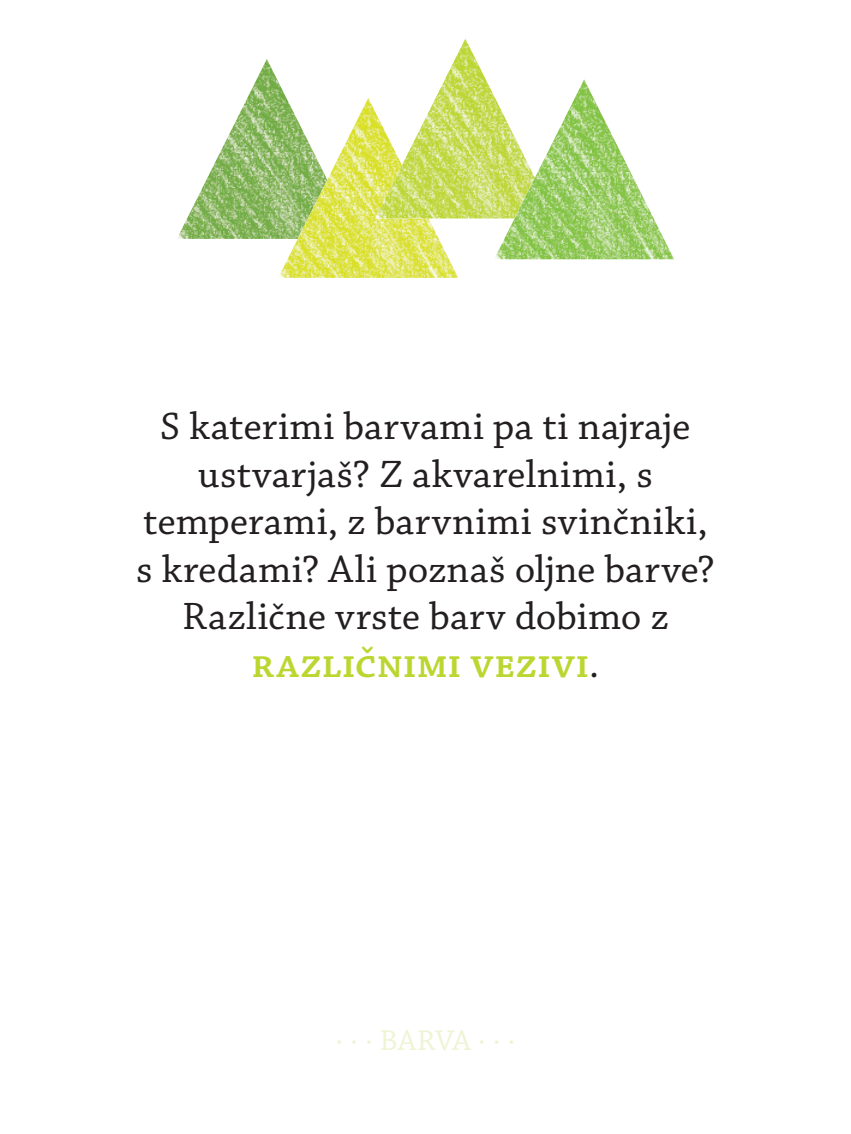
<style>
.page{position:relative;width:851px;height:1134px;background:#fff}
.page>*{position:absolute;margin:0;border:0;box-sizing:border-box;transform-origin:0 0}
.t1{font:40px/47.5px "Chaparral Pro Capt";letter-spacing:.01em;color:#231f20;text-align:center}
.t2{font:40px "Chaparral Pro Semibold Capt";letter-spacing:.005em;color:#bcd631}
.t3{font:30px "Chaparral Pro Capt";letter-spacing:-.005em;color:#eff4d5}
.s1{font-family:"Chaparral Pro Capt";color:#231f20}
</style>
<div class="page">
<svg style="left:178px;top:39px;width:496px;height:239px"></svg>
<img style="left:494px;top:79px;width:180px;height:180px">
<p class="t1" style="left:136px;top:404px;width:580px">S katerimi barvami pa ti najraje ustvarjaš? Z akvarelnimi s, temperami z, barvnimi svinčniki, s kredami? Ali poznaš oljne barve?<br>Različne vrste barv dobimo z</p>
<p class="t2" style="left:251px;top:641px;width:349px">različnimi vezivi<span class="s1">.</span></p>
<p class="t3" style="left:335px;top:1023px;width:182px">· · · BARVA ···</p>
</div>
